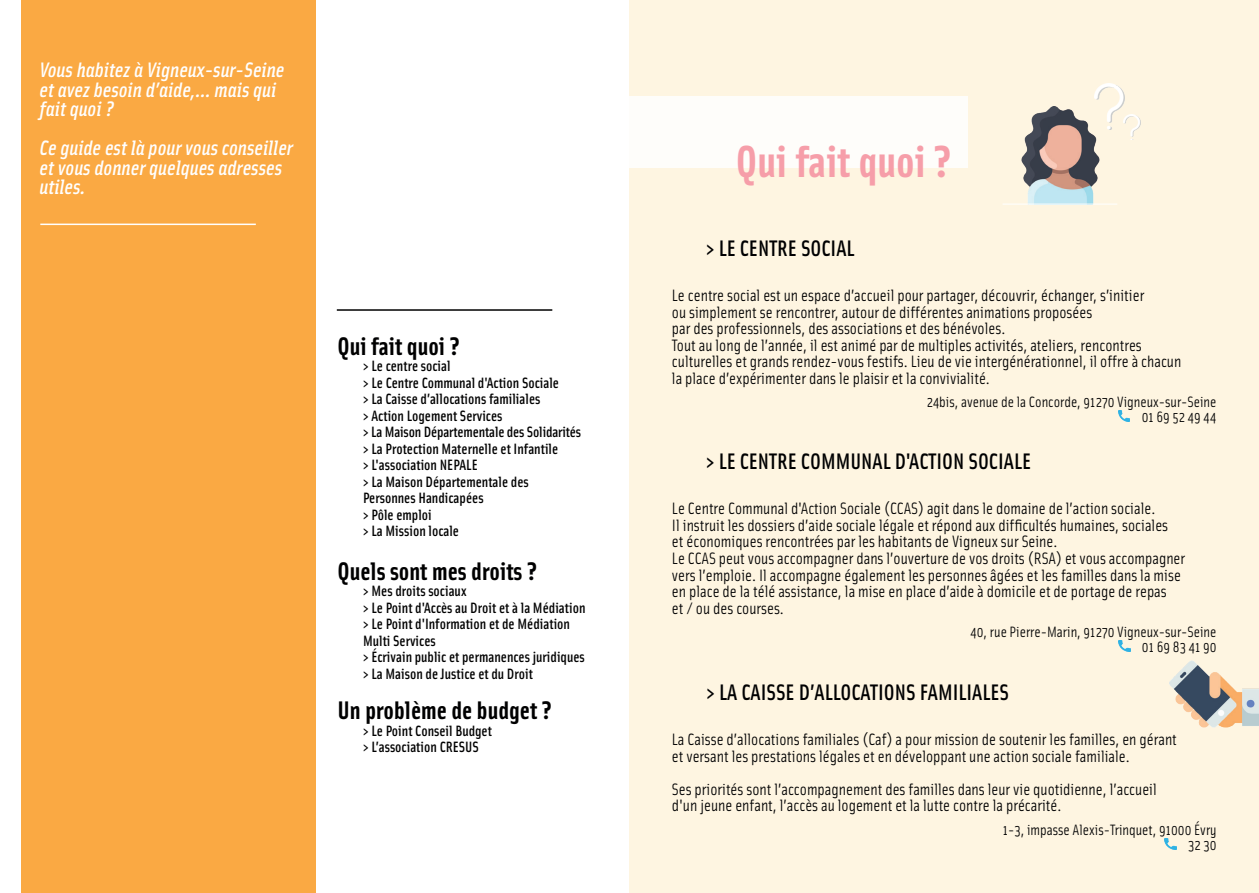
<style>
.page{position:relative;width:1259px;height:893px;background:#fff}
.page>*{position:absolute;margin:0;border:0;box-sizing:border-box;transform-origin:0 0}
.t1{font:700 45px "Solex";color:#f69ea9}
.t2{font:700 25.5px "Solex";color:#000001}
.t3{font:500 22.5px "Solex";color:#000001}
.t4{font:italic 21px/19.5px "Solex Medium Lining";color:#fff}
.t5{font:16.5px/16.5px "Solex";color:#000001}
.t6{font:500 15px/16.5px "Solex";color:#000001}
.t7{font:15px/15px "Solex";color:#000001;text-align:right}
</style>
<div class="page">
<div style="left:21px;top:0;width:294px;height:893px;background:#faa943"></div>
<hr style="left:40px;top:224px;width:216px;height:1px;background:#fff">
<hr style="left:337px;top:309px;width:215px;height:2px;background:#000001">
<div style="left:629px;top:0;width:630px;height:893px;background:#fef5e1"></div>
<div style="left:629px;top:97px;width:339px;height:71px;background:#fff"></div>
<img style="left:1169px;top:660px;width:89px;height:68px">
<svg style="left:1118px;top:410px;width:11px;height:12px"></svg>
<svg style="left:1164px;top:838px;width:12px;height:12px"></svg>
<svg style="left:1118px;top:640px;width:12px;height:12px"></svg>
<img style="left:1011px;top:106px;width:98px;height:98px">
<hr style="left:1002px;top:204px;width:115px;height:1px;background:#fff">
<img style="left:1094px;top:83px;width:30px;height:46px">
<img style="left:1123px;top:114px;width:17px;height:26px">
<p class="t4" style="left:40px;top:59px;width:246px">Vous habitez à Vigneux-sur-Seine et avez besoin d’aide,... mais qui fait quoi ?</p>
<p class="t4" style="left:40px;top:137px;width:255px">Ce guide est là pour vous conseiller et vous donner quelques adresses utiles.</p>
<h2 class="t2" style="left:337px;top:329px;width:124px">Qui fait quoi ?</h2>
<p class="t6" style="left:363px;top:357px;width:220px">&gt; Le centre social<br>&gt; Le Centre Communal d'Action Sociale<br>&gt; La Caisse d’allocations familiales<br>&gt; Action Logement Services<br>&gt; La Maison Départementale des Solidarités &gt; La Protection Maternelle et Infantile<br>&gt; L'association NEPALE<br>&gt; La Maison Départementale des<br>Personnes Handicapées<br>&gt; Pôle emploi<br>&gt; La Mission locale</p>
<h2 class="t2" style="left:337px;top:554px;width:201px">Quels sont mes droits ?</h2>
<p class="t6" style="left:363px;top:582px;width:224px">&gt; Mes droits sociaux<br>&gt; Le Point d'Accès au Droit et à la Médiation &gt; Le Point d'Information et de Médiation<br>Multi Services<br>&gt; Écrivain public et permanences juridiques &gt; La Maison de Justice et du Droit</p>
<h2 class="t2" style="left:337px;top:694px;width:216px">Un problème de budget ?</h2>
<p class="t6" style="left:363px;top:721px;width:130px">&gt; Le Point Conseil Budget &gt; L’association CRESUS</p>
<h1 class="t1" style="left:736px;top:132px;width:218px">Qui fait quoi ?</h1>
<h3 class="t3" style="left:706px;top:233px;width:150px">&gt; LE CENTRE SOCIAL</h3>
<p class="t5" style="left:672px;top:286px;width:511px">Le centre social est un espace d’accueil pour partager, découvrir, échanger, s’initier<br>ou simplement se rencontrer, autour de différentes animations proposées<br>par des professionnels, des associations et des bénévoles.<br>Tout au long de l’année, il est animé par de multiples activités, ateliers, rencontres culturelles et grands rendez-vous festifs. Lieu de vie intergénérationnel, il offre à chacun la place d’expérimenter dans le plaisir et la convivialité.</p>
<p class="t7" style="left:926px;top:393px;width:291px">24bis, avenue de la Concorde, 91270 Vigneux-sur-Seine<br>01 69 52 49 44</p>
<h3 class="t3" style="left:706px;top:447px;width:326px">&gt; LE CENTRE COMMUNAL D'ACTION SOCIALE</h3>
<p class="t5" style="left:672px;top:500px;width:515px">Le Centre Communal d'Action Sociale (CCAS) agit dans le domaine de l’action sociale.<br>Il instruit les dossiers d’aide sociale légale et répond aux difficultés humaines, sociales<br>et économiques rencontrées par les habitants de Vigneux sur Seine.<br>Le CCAS peut vous accompagner dans l’ouverture de vos droits (RSA) et vous accompagner vers l’emploie. Il accompagne également les personnes âgées et les familles dans la mise en place de la télé assistance, la mise en place d’aide à domicile et de portage de repas<br>et / ou des courses.</p>
<p class="t7" style="left:970px;top:624px;width:247px">40, rue Pierre-Marin, 91270 Vigneux-sur-Seine<br>01 69 83 41 90</p>
<h3 class="t3" style="left:706px;top:678px;width:304px">&gt; LA CAISSE D’ALLOCATIONS FAMILIALES</h3>
<p class="t5" style="left:672px;top:731px;width:506px">La Caisse d’allocations familiales (Caf) a pour mission de soutenir les familles, en gérant et versant les prestations légales et en développant une action sociale familiale.</p>
<p class="t5" style="left:672px;top:780px;width:486px">Ses priorités sont l’accompagnement des familles dans leur vie quotidienne, l’accueil d'un jeune enfant, l’accès au logement et la lutte contre la précarité.</p>
<p class="t7" style="left:1002px;top:821px;width:215px">1-3, impasse Alexis-Trinquet, 91000 Évry<br>32 30</p>
</div>
